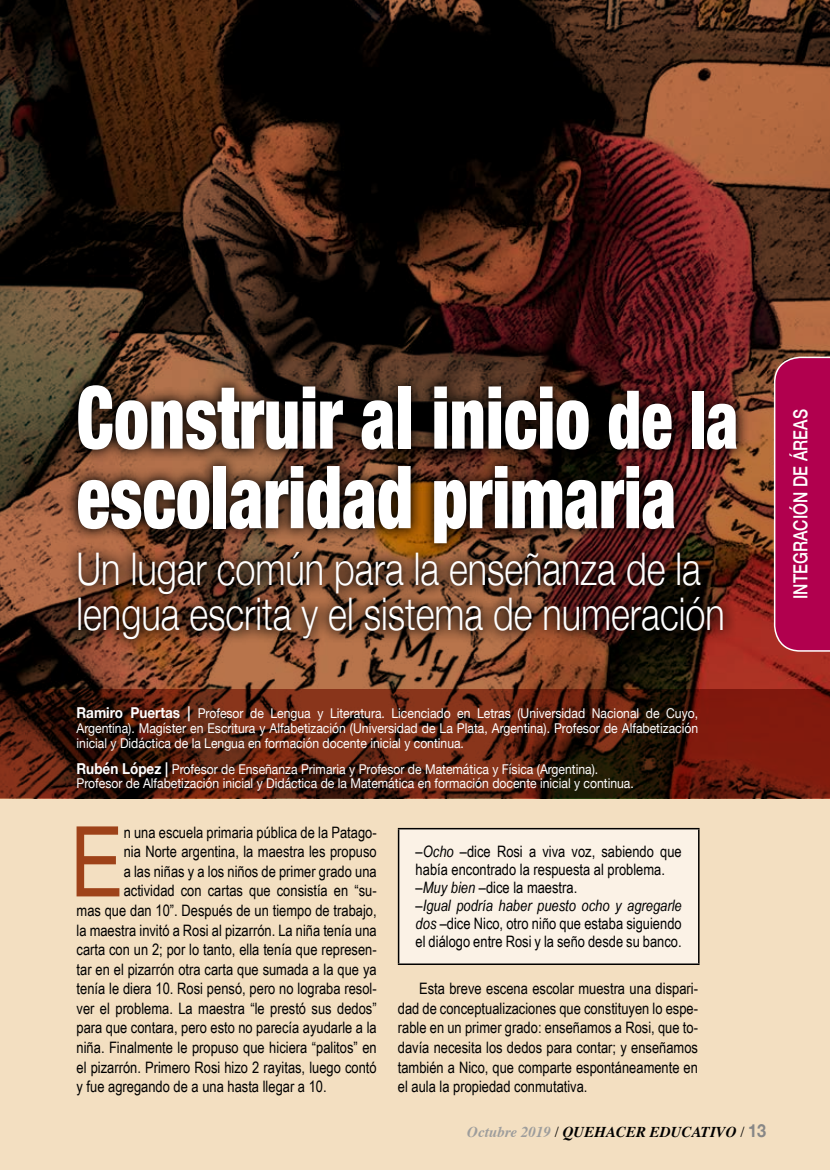
<style>
.page{position:relative;width:830px;height:1170px;background:#fff}
.page>*{position:absolute;margin:0;border:0;box-sizing:border-box;transform-origin:0 0}
.t1{font:97.65px "Arial Narrow";color:#9e4219}
.t2{font:900 condensed 87px/79.5px "Helvetica Neue";color:#fff;scale:.8 1}
.t3{font:300 45px/45px "Helvetica Neue";color:#fff;scale:.8 1}
.t4{font:500 19.5px "Helvetica Neue";letter-spacing:.005em;color:#fff;scale:.8 1}
.t5{font:15.75px/18px "Arial Narrow";color:#000}
.t6{font:italic 700 15px "Times";color:#000}
.t7{font:13.5px/14.9px "Helvetica Neue";color:#fff;text-align:justify;scale:.9 1}
.s1{font-size:81px}
.s2{font-weight:700;font-size:15px}
.s3{font-style:italic}
.s4{color:#9d9d9c}
.s5{font-weight:400;font-style:normal}
.s6{font-family:"Helvetica Neue";font-style:normal;font-size:18px;color:#878787}
</style>
<div class="page">
<svg style="left:0;top:0;width:1px;height:79px"></svg>
<div style="left:1px;top:0;width:828px;height:1169px;background:#f3dfc1"></div>
<img style="left:1px;top:0;width:828px;height:798px">
<svg style="left:0;top:689px;width:829px;height:108px"></svg>
<svg style="left:64px;top:372px;width:685px;height:280px"></svg>
<div style="left:398px;top:828px;width:300px;height:136px;background:#fbf2e6"></div>
<hr style="left:397px;top:827px;width:302px;height:2px;background:#000">
<hr style="left:397px;top:829px;width:2px;height:134px;background:#000">
<hr style="left:697px;top:829px;width:2px;height:134px;background:#000">
<hr style="left:397px;top:963px;width:302px;height:1px;background:#000">
<svg style="left:772px;top:356px;width:57px;height:296px"></svg>
<h2 class="t2" style="left:77px;top:373px;width:828px">Construir al inicio <span class="s1">de la </span>escolaridad primaria</h2>
<h3 class="t3" style="left:77px;top:543px;width:811px">Un lugar común para la enseñanza de la lengua escrita y el sistema de numeración</h3>
<p class="t4" style="left:784px;top:599px;width:239px;rotate:-90deg">INTEGRACIÓN DE ÁREAS</p>
<p class="t7" style="left:76px;top:706px;width:691px"><span class="s2">Ramiro Puertas |</span> Profesor de Lengua y Literatura. Licenciado en Letras (Universidad Nacional de Cuyo, Argentina). Magíster en Escritura y Alfabetización (Universidad de La Plata, Argentina). Profesor de Alfabetización inicial y Didáctica de la Lengua en formación docente inicial y continua.</p>
<p class="t7" style="left:76px;top:762px;width:620px"><span class="s2">Rubén López |</span> Profesor de Enseñanza Primaria y Profesor de Matemática y Física (Argentina).<br>Profesor de Alfabetización inicial y Didáctica de la Matemática en formación docente inicial y continua.</p>
<h1 class="t1" style="left:70px;top:790px;width:55px">E</h1>
<p class="t5" style="left:124px;top:822px;width:254px">n una escuela primaria pública de la Patago-</p>
<p class="t5" style="left:124px;top:842px;width:254px">nia Norte argentina, la maestra les propuso</p>
<p class="t5" style="left:124px;top:861px;width:254px">a las niñas y a los niños de primer grado una</p>
<p class="t5" style="left:124px;top:881px;width:254px">actividad con cartas que consistía en “su-</p>
<p class="t5" style="left:76px;top:900px;width:301px">mas que dan 10”. Después de un tiempo de trabajo,</p>
<p class="t5" style="left:76px;top:920px;width:301px">la maestra invitó a Rosi al pizarrón. La niña tenía una</p>
<p class="t5" style="left:76px;top:939px;width:301px">carta con un 2; por lo tanto, ella tenía que represen-</p>
<p class="t5" style="left:76px;top:959px;width:301px">tar en el pizarrón otra carta que sumada a la que ya</p>
<p class="t5" style="left:76px;top:979px;width:301px">tenía le diera 10. Rosi pensó, pero no lograba resol-</p>
<p class="t5" style="left:76px;top:998px;width:301px">ver el problema. La maestra “le prestó sus dedos”</p>
<p class="t5" style="left:76px;top:1018px;width:301px">para que contara, pero esto no parecía ayudarle a la</p>
<p class="t5" style="left:76px;top:1037px;width:301px">niña. Finalmente le propuso que hiciera “palitos” en</p>
<p class="t5" style="left:76px;top:1057px;width:301px">el pizarrón. Primero Rosi hizo 2 rayitas, luego contó</p>
<p class="t5" style="left:76px;top:1076px;width:251px">y fue agregando de a una hasta llegar a 10.</p>
<p class="t5" style="left:415px;top:842px;width:267px">–<span class="s3">Ocho</span> –dice Rosi a viva voz, sabiendo que había encontrado la respuesta al problema. –<span class="s3">Muy bien</span> –dice la maestra.<br>–<span class="s3">Igual podría haber puesto ocho y agregarle dos</span> –dice Nico, otro niño que estaba siguiendo el diálogo entre Rosi y la seño desde su banco.</p>
<p class="t5" style="left:397px;top:978px;width:301px;line-height:19.5px;text-align:justify;text-indent:21px">Esta breve escena escolar muestra una dispari&shy;dad de conceptualizaciones que constituyen lo espe&shy;rable en un primer grado: enseñamos a Rosi, que to&shy;davía necesita los dedos para contar; y enseñamos también a Nico, que comparte espontáneamente en el aula la propiedad conmutativa.</p>
<p class="t6" style="left:467px;top:1117px;width:300px"><span class="s4">Octubre 2019</span> <span class="s5">/</span> QUEHACER EDUCATIVO <span class="s5">/</span> <span class="s6">13</span></p>
</div>
